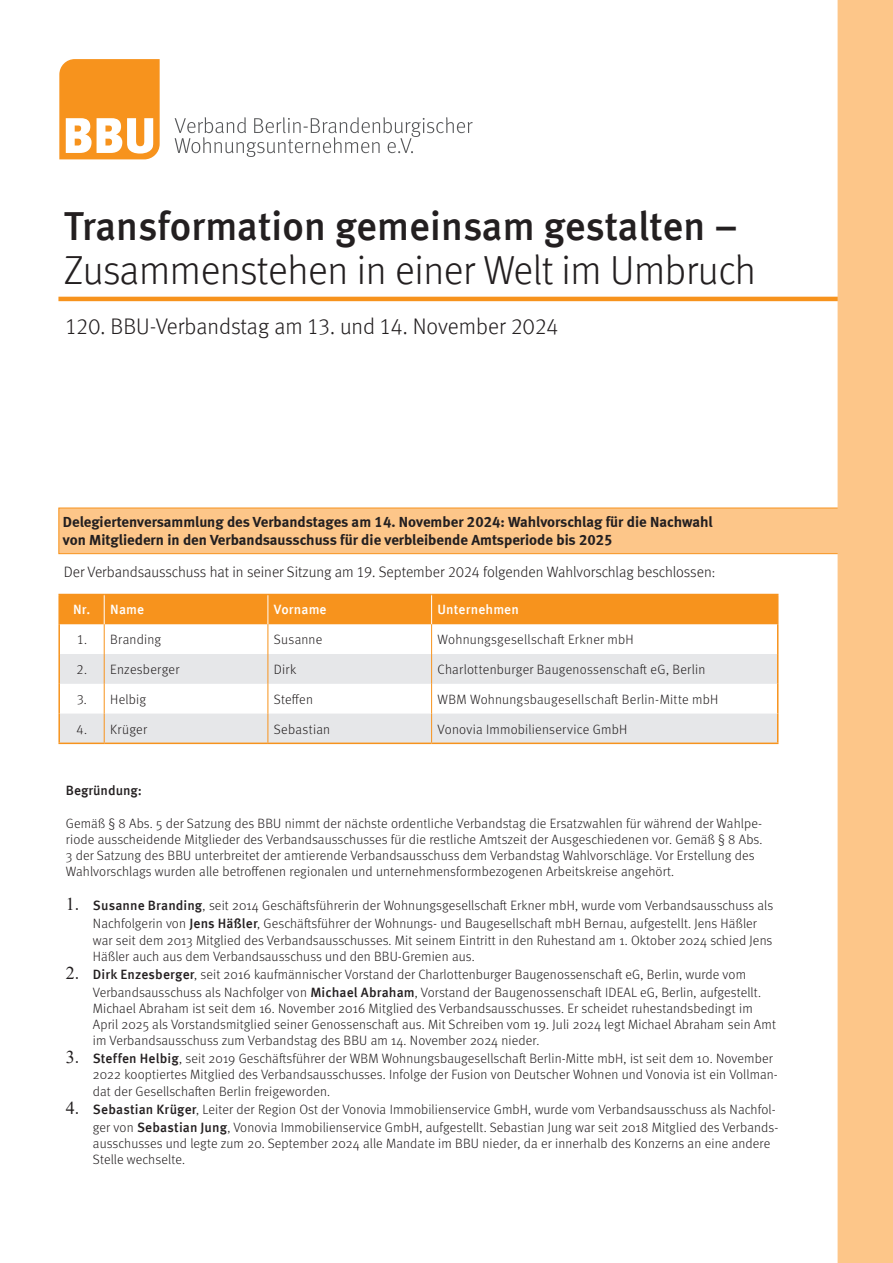
<style>
.page{position:relative;width:893px;height:1263px;background:#fff}
.page>*{position:absolute;margin:0;border:0;box-sizing:border-box;transform-origin:0 0}
.t1{font:300 40.5px "Meta";letter-spacing:-.01em;color:#231f20}
.t2{font:500 40.5px "Meta Offc";letter-spacing:-.01em;color:#231f20}
.t3{font:22.5px "Meta Light LF";color:#231f20}
.t4{font:15px/18px "Meta Bold LF";color:#231f20}
.t5{font:15px "Meta Light LF";color:#231f20}
.t6{font:300 13.5px/16.2px "Meta OT";letter-spacing:.01em;color:#231f20}
.t7{font:500 13.5px "Meta Offc";letter-spacing:.005em;color:#fff}
.t8{font:500 13.5px "Meta Offc";color:#231f20}
.s1{font-family:"Times New Roman";font-weight:400;font-size:18px}
.s2{font-family:"Meta Offc";font-weight:500}
</style>
<div class="page">
<div style="left:58px;top:508px;width:788px;height:46px;background:#fdc689;border:1px solid #f7931d"></div>
<hr style="left:58px;top:297px;width:788px;height:4px;background:#f7931d">
<svg style="left:60px;top:654px;width:717px;height:89px;fill:#e6e7e9"></svg>
<hr style="left:58px;top:595px;width:2px;height:29px;background:#f7931d">
<hr style="left:58px;top:594px;width:46px;height:1px;background:#f7931d">
<hr style="left:58px;top:624px;width:2px;height:30px;background:#f7931d">
<hr style="left:58px;top:654px;width:2px;height:30px;background:#f7931d">
<hr style="left:58px;top:684px;width:2px;height:29px;background:#f7931d">
<hr style="left:58px;top:713px;width:2px;height:30px;background:#f7931d">
<hr style="left:58px;top:743px;width:46px;height:1px;background:#f7931d">
<div style="left:60px;top:594px;width:718px;height:30px;background:#f7931d"></div>
<hr style="left:104px;top:624px;width:1px;height:30px;background:#f7931d">
<hr style="left:268px;top:624px;width:1px;height:30px;background:#f7931d">
<hr style="left:431px;top:624px;width:1px;height:30px;background:#f7931d">
<hr style="left:104px;top:654px;width:1px;height:30px;background:#f7931d">
<hr style="left:268px;top:654px;width:1px;height:30px;background:#f7931d">
<hr style="left:431px;top:654px;width:1px;height:30px;background:#f7931d">
<svg style="left:104px;top:684px;width:1px;height:29px"></svg>
<svg style="left:268px;top:684px;width:1px;height:29px"></svg>
<svg style="left:431px;top:684px;width:1px;height:29px"></svg>
<hr style="left:104px;top:713px;width:1px;height:30px;background:#f7931d">
<hr style="left:268px;top:713px;width:1px;height:30px;background:#f7931d">
<hr style="left:431px;top:713px;width:1px;height:30px;background:#f7931d">
<hr style="left:777px;top:624px;width:1px;height:30px;background:#f7931d">
<hr style="left:777px;top:654px;width:1px;height:30px;background:#f7931d">
<svg style="left:777px;top:684px;width:1px;height:29px"></svg>
<hr style="left:777px;top:713px;width:1px;height:30px;background:#f7931d">
<hr style="left:104px;top:743px;width:164px;height:1px;background:#f7931d">
<hr style="left:268px;top:743px;width:164px;height:1px;background:#f7931d">
<hr style="left:432px;top:743px;width:346px;height:1px;background:#f7931d">
<div style="left:838px;top:0;width:55px;height:1262px;background:#fdc689"></div>
<svg style="left:59px;top:59px;width:101px;height:100px"></svg>
<svg style="left:175px;top:117px;width:298px;height:40px"></svg>
<h1 class="t2" style="left:64px;top:203px;width:676px">Transformation gemeinsam gestalten –</h1>
<h1 class="t1" style="left:64px;top:247px;width:694px">Zusammenstehen in einer Welt im Umbruch</h1>
<h2 class="t3" style="left:66px;top:313px;width:494px">120. BBU-Verbandstag am 13. und 14. November 2024</h2>
<p class="t4" style="left:63px;top:512px;width:651px">Delegiertenversammlung des Verbandstages am 14. November 2024: Wahlvorschlag für die Nachwahl von Mitgliedern in den Verbandsausschuss für die verbleibende Amtsperiode bis 2025</p>
<p class="t5" style="left:64px;top:563px;width:653px">Der Verbandsausschuss hat in seiner Sitzung am 19. September 2024 folgenden Wahlvorschlag beschlossen:</p>
<p class="t7" style="left:73px;top:602px;width:72px">Nr. Name</p>
<p class="t7" style="left:274px;top:602px;width:54px">Vorname</p>
<p class="t7" style="left:438px;top:602px;width:83px">Unternehmen</p>
<p class="t6" style="left:76px;top:632px;width:86px">1. Branding</p>
<p class="t6" style="left:274px;top:632px;width:50px">Susanne</p>
<p class="t6" style="left:438px;top:632px;width:198px">Wohnungsgesellschaft Erkner mbH</p>
<p class="t6" style="left:76px;top:661px;width:105px">2. Enzesberger</p>
<p class="t6" style="left:274px;top:661px;width:24px">Dirk</p>
<p class="t6" style="left:438px;top:661px;width:269px">Charlottenburger Baugenossenschaft eG, Berlin</p>
<p class="t6" style="left:76px;top:691px;width:71px">3. Helbig</p>
<p class="t6" style="left:274px;top:691px;width:41px">Steffen</p>
<p class="t6" style="left:438px;top:691px;width:282px">WBM Wohnungsbaugesellschaft Berlin-Mitte mbH</p>
<p class="t6" style="left:76px;top:721px;width:72px">4. Krüger</p>
<p class="t6" style="left:274px;top:721px;width:58px">Sebastian</p>
<p class="t6" style="left:438px;top:721px;width:191px">Vonovia Immobilienservice GmbH</p>
<p class="t8" style="left:66px;top:783px;width:78px">Begründung:</p>
<p class="t6" style="left:66px;top:815px;width:698px">Gemäß § 8 Abs. 5 der Satzung des BBU nimmt der nächste ordentliche Verbandstag die Ersatzwahlen für während der Wahlpe&shy;riode ausscheidende Mitglieder des Verbandsausschusses für die restliche Amtszeit der Ausgeschiedenen vor. Gemäß § 8 Abs.<br>3 der Satzung des BBU unterbreitet der amtierende Verbandsausschuss dem Verbandstag Wahlvorschläge. Vor Erstellung des Wahlvorschlags wurden alle betroffenen regionalen und unternehmensformbezogenen Arbeitskreise angehört.</p>
<p class="t6" style="left:93px;top:897px;width:682px;line-height:18px;text-indent:-27px"><span class="s1">1.</span> <span class="s2">Susanne Branding</span>, seit 2014 Geschäftsführerin der Wohnungsgesellschaft Erkner mbH, wurde vom Verbandsausschuss als<br>Nachfolgerin von <span class="s2">Jens Häßler</span>, Geschäftsführer der Wohnungs- und Baugesellschaft mbH Bernau, aufgestellt. Jens Häßler</p>
<p class="t6" style="left:93px;top:932px;width:681px">war seit dem 2013 Mitglied des Verbandsausschusses. Mit seinem Eintritt in den Ruhestand am 1. Oktober 2024 schied Jens<br>Häßler auch aus dem Verbandsausschuss und den BBU-Gremien aus.</p>
<p class="t6" style="left:93px;top:965px;width:670px;line-height:18px;text-indent:-27px"><span class="s1">2.</span> <span class="s2">Dirk Enzesberger</span>, seit 2016 kaufmännischer Vorstand der Charlottenburger Baugenossenschaft eG, Berlin, wurde vom<br>Verbandsausschuss als Nachfolger von <span class="s2">Michael Abraham</span>, Vorstand der Baugenossenschaft IDEAL eG, Berlin, aufgestellt.</p>
<p class="t6" style="left:93px;top:1000px;width:685px">Michael Abraham ist seit dem 16. November 2016 Mitglied des Verbandsausschusses. Er scheidet ruhestandsbedingt im<br>April 2025 als Vorstandsmitglied seiner Genossenschaft aus. Mit Schreiben vom 19. Juli 2024 legt Michael Abraham sein Amt im Verbandsausschuss zum Verbandstag des BBU am 14. November 2024 nieder.</p>
<p class="t6" style="left:93px;top:1051px;width:686px;text-indent:-27px"><span class="s1">3.</span> <span class="s2">Steffen Helbig</span>, seit 2019 Geschäftsführer der WBM Wohnungsbaugesellschaft Berlin-Mitte mbH, ist seit dem 10. November<br>2022 kooptiertes Mitglied des Verbandsausschusses. Infolge der Fusion von Deutscher Wohnen und Vonovia ist ein Vollman&shy;dat der Gesellschaften Berlin freigeworden.</p>
<p class="t6" style="left:66px;top:1100px;width:714px;line-height:18px;text-align:right"><span class="s1">4.</span> <span class="s2">Sebastian Krüger</span>, Leiter der Region Ost der Vonovia Immobilienservice GmbH, wurde vom Verbandsausschuss als Nachfol&shy;ger von <span class="s2">Sebastian Jung</span>, Vonovia Immobilienservice GmbH, aufgestellt. Sebastian Jung war seit 2018 Mitglied des Verbands-</p>
<p class="t6" style="left:93px;top:1135px;width:679px">ausschusses und legte zum 20. September 2024 alle Mandate im BBU nieder, da er innerhalb des Konzerns an eine andere<br>Stelle wechselte.</p>
</div>
